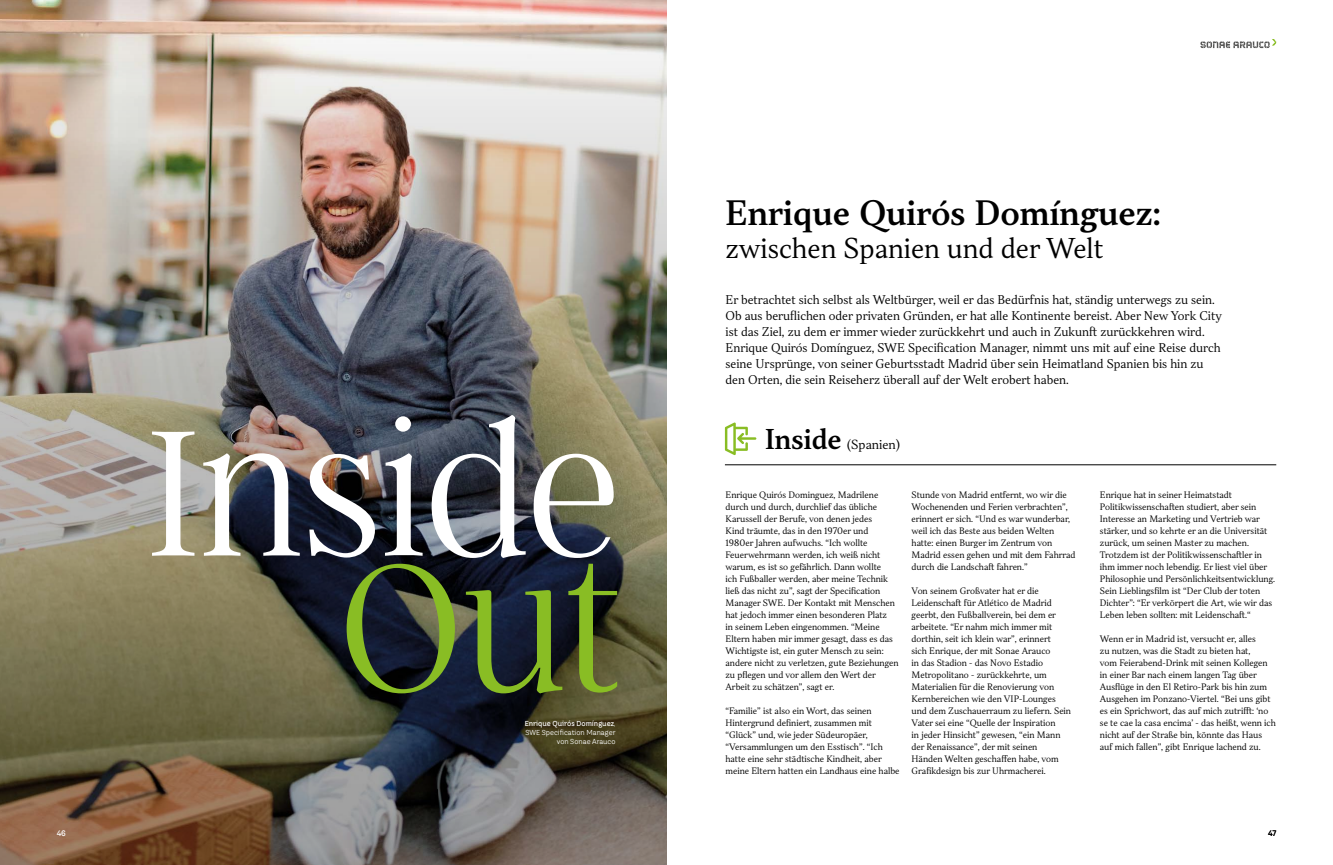
<style>
.page{position:relative;width:1333px;height:865px;background:#fff}
.page>*{position:absolute;margin:0;border:0;box-sizing:border-box;transform-origin:0 0}
.t1{font:100 200px "Argent CF";letter-spacing:.005em;color:#fff}
.t2{font:100 200px "Argent CF";color:#89bd24}
.t3{font:500 32px "TT Jenevers";color:#000}
.t4{font:300 26px "TT Jenevers";color:#000}
.t5{font:300 12px "TT Jenevers";color:#000}
.t6{font:300 11.5px/16px "TT Jenevers";color:#000}
.t7{font:300 8.5px/12px "TT Jenevers";color:#000}
.t8{font:500 8px "TT Hazelnuts";color:#000}
.t9{font:500 8px "TT Hazelnuts";color:#fff}
.t10{font:7.2px/9px "TT Hazelnuts";color:#fff;text-align:right}
.s1{font-weight:500}
.s2{font-weight:500;font-size:26px}
</style>
<div class="page">
<img style="left:0;top:0;width:666px;height:865px">
<hr style="left:725px;top:464px;width:551px;height:1px;background:#000">
<svg style="left:1200px;top:39px;width:76px;height:9px"></svg>
<svg style="left:437px;top:789px;width:1px;height:15px"></svg>
<svg style="left:725px;top:422px;width:31px;height:33px"></svg>
<p class="t9" style="left:57px;top:827px;width:11px">46</p>
<h1 class="t1" style="left:147px;top:389px;width:474px">Inside</h1>
<h1 class="t2" style="left:339px;top:525px;width:285px">Out</h1>
<p class="t10" style="left:525px;top:719px;width:92px"><span class="s1">Enrique Quirós Domínguez</span>,<br>SWE Specification Manager von Sonae Arauco</p>
<h2 class="t3" style="left:725px;top:191px;width:437px">Enrique Quirós Domínguez:</h2>
<h3 class="t4" style="left:725px;top:231px;width:379px">zwischen Spanien und der Welt</h3>
<p class="t6" style="left:725px;top:292px;width:498px">Er betrachtet sich selbst als Weltbürger, weil er das Bedürfnis hat, ständig unterwegs zu sein.<br>Ob aus beruflichen oder privaten Gründen, er hat alle Kontinente bereist. Aber New York City ist das Ziel, zu dem er immer wieder zurückkehrt und auch in Zukunft zurückkehren wird.<br>Enrique Quirós Domínguez, SWE Specification Manager, nimmt uns mit auf eine Reise durch seine Ursprünge, von seiner Geburtsstadt Madrid über sein Heimatland Spanien bis hin zu den Orten, die sein Reiseherz überall auf der Welt erobert haben.</p>
<h3 class="t5" style="left:765px;top:436px;width:137px"><span class="s2">Inside</span> (Spanien)</h3>
<p class="t7" style="left:725px;top:489px;width:175px">Enrique Quirós Dominguez, Madrilene durch und durch, durchlief das übliche Karussell der Berufe, von denen jedes<br>Kind träumte, das in den 1970er und<br>1980er Jahren aufwuchs. “Ich wollte Feuerwehrmann werden, ich weiß nicht warum, es ist so gefährlich. Dann wollte<br>ich Fußballer werden, aber meine Technik ließ das nicht zu”, sagt der Specification Manager SWE. Der Kontakt mit Menschen hat jedoch immer einen besonderen Platz<br>in seinem Leben eingenommen. “Meine Eltern haben mir immer gesagt, dass es das Wichtigste ist, ein guter Mensch zu sein: andere nicht zu verletzen, gute Beziehungen zu pflegen und vor allem den Wert der Arbeit zu schätzen”, sagt er.</p>
<p class="t7" style="left:725px;top:705px;width:175px">“Familie” ist also ein Wort, das seinen Hintergrund definiert, zusammen mit “Glück” und, wie jeder Südeuropäer, “Versammlungen um den Esstisch”. “Ich hatte eine sehr städtische Kindheit, aber meine Eltern hatten ein Landhaus eine halbe</p>
<p class="t7" style="left:911px;top:489px;width:165px">Stunde von Madrid entfernt, wo wir die Wochenenden und Ferien verbrachten”, erinnert er sich. “Und es war wunderbar, weil ich das Beste aus beiden Welten hatte: einen Burger im Zentrum von Madrid essen gehen und mit dem Fahrrad durch die Landschaft fahren.”</p>
<p class="t7" style="left:911px;top:585px;width:161px">Von seinem Großvater hat er die Leidenschaft für Atlético de Madrid geerbt, den Fußballverein, bei dem er arbeitete. “Er nahm mich immer mit dorthin, seit ich klein war”, erinnert<br>sich Enrique, der mit Sonae Arauco<br>in das Stadion - das Novo Estadio Metropolitano - zurückkehrte, um Materialien für die Renovierung von Kernbereichen wie den VIP-Lounges und dem Zuschauerraum zu liefern. Sein Vater sei eine “Quelle der Inspiration<br>in jeder Hinsicht” gewesen, “ein Mann der Renaissance”, der mit seinen<br>Händen Welten geschaffen habe, vom Grafikdesign bis zur Uhrmacherei.</p>
<p class="t7" style="left:1099px;top:489px;width:177px">Enrique hat in seiner Heimatstadt Politikwissenschaften studiert, aber sein Interesse an Marketing und Vertrieb war stärker, und so kehrte er an die Universität zurück, um seinen Master zu machen.<br>Trotzdem ist der Politikwissenschaftler in ihm immer noch lebendig. Er liest viel über Philosophie und Persönlichkeitsentwicklung.<br>Sein Lieblingsfilm ist “Der Club der toten Dichter”: “Er verkörpert die Art, wie wir das Leben leben sollten: mit Leidenschaft.“</p>
<p class="t7" style="left:1099px;top:633px;width:177px">Wenn er in Madrid ist, versucht er, alles<br>zu nutzen, was die Stadt zu bieten hat,<br>vom Feierabend-Drink mit seinen Kollegen in einer Bar nach einem langen Tag über Ausflüge in den El Retiro-Park bis hin zum Ausgehen im Ponzano-Viertel. “Bei uns gibt es ein Sprichwort, das auf mich zutrifft: ‘no se te cae la casa encima’ - das heißt, wenn ich nicht auf der Straße bin, könnte das Haus auf mich fallen”, gibt Enrique lachend zu.</p>
<p class="t8" style="left:1267px;top:827px;width:10px">47</p>
</div>
